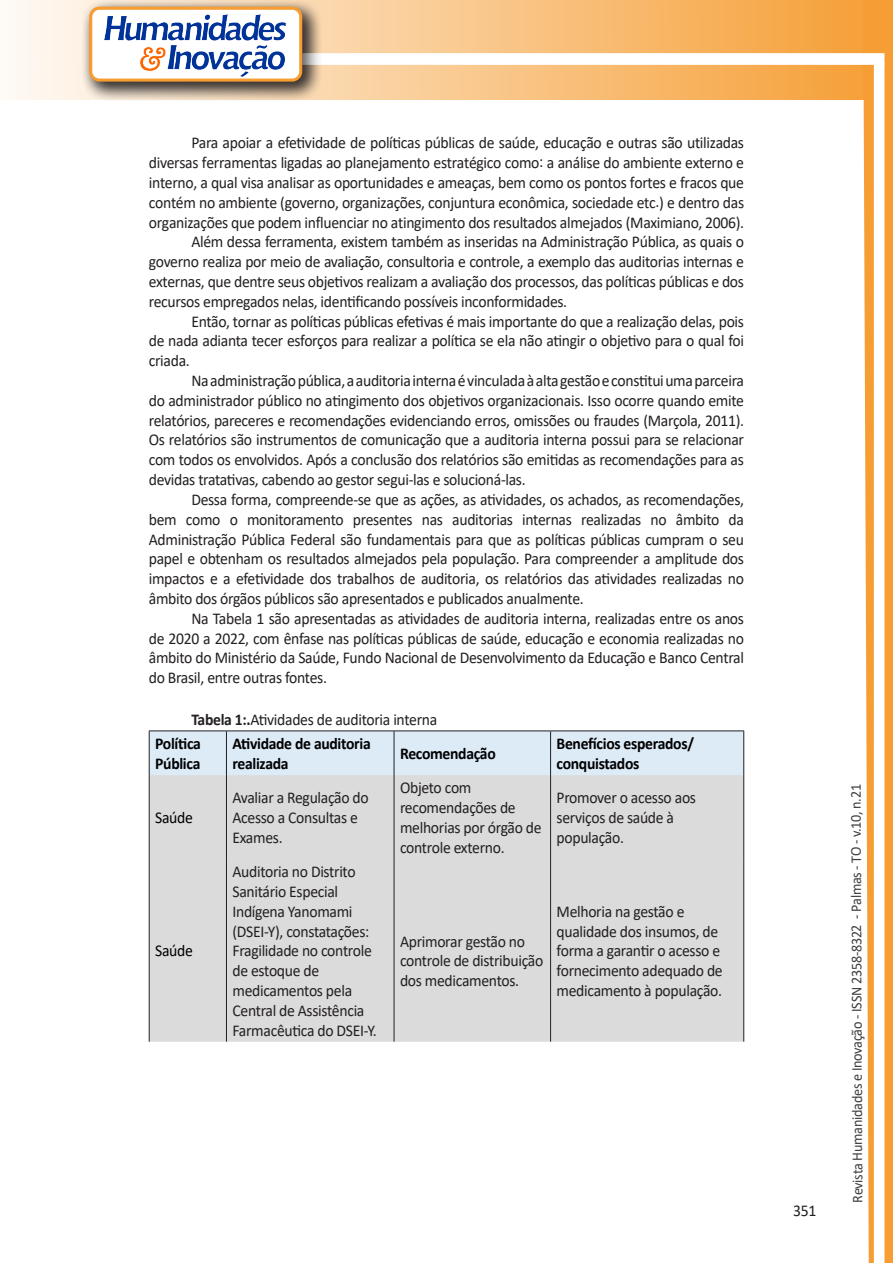
<style>
.page{position:relative;width:893px;height:1263px;background:#fff}
.page>*{position:absolute;margin:0;border:0;box-sizing:border-box;transform-origin:0 0}
.texto{font:16.5px/19.8px "Calibri";letter-spacing:-.02em;color:#231f20;text-align:justify;scale:.95 1}
.texto-2{font:700 16.5px/19.8px "Calibri";letter-spacing:-.02em;color:#000;scale:.95 1}
.texto-3{font:16.5px "Calibri";letter-spacing:-.02em;color:#000;scale:.95 1}
.t1{font:15px "Calibri";letter-spacing:-.025em;color:#3e3e3f;scale:.95 1}
.s1{font-weight:700}
</style>
<div class="page">
<svg style="left:5px;top:0;width:858px;height:100px;background:#f9c484"></svg>
<div style="left:302px;top:53px;width:582px;height:12px;background:#fff;border:2px solid #fff"></div>
<svg style="left:863px;top:0;width:30px;height:1263px"></svg>
<div style="left:81px;top:0;width:241px;height:102px;background:#231f20;opacity:.75"></div>
<div style="left:91px;top:8px;width:210px;height:72px;background:#fff;border-radius:9px"></div>
<img style="left:104px;top:14px;width:181px;height:62px">
<div style="left:89px;top:7px;width:213px;height:75px;border:3px solid #f69e34;border-radius:9px"></div>
<div style="left:150px;top:731px;width:593px;height:44px;background:#ddebf7"></div>
<div style="left:150px;top:775px;width:593px;height:267px;background:#dbdbdb"></div>
<hr style="left:149px;top:731px;width:1px;height:44px;background:#231f20">
<hr style="left:149px;top:730px;width:77px;height:1px;background:#231f20">
<hr style="left:226px;top:730px;width:168px;height:1px;background:#231f20">
<hr style="left:394px;top:730px;width:157px;height:1px;background:#231f20">
<hr style="left:551px;top:730px;width:193px;height:1px;background:#231f20">
<hr style="left:149px;top:775px;width:1px;height:84px;background:#231f20">
<hr style="left:149px;top:859px;width:1px;height:183px;background:#231f20">
<hr style="left:226px;top:731px;width:1px;height:44px;background:#231f20">
<hr style="left:394px;top:731px;width:1px;height:44px;background:#231f20">
<hr style="left:550px;top:731px;width:1px;height:44px;background:#231f20">
<hr style="left:743px;top:731px;width:1px;height:44px;background:#231f20">
<hr style="left:226px;top:775px;width:1px;height:84px;background:#231f20">
<hr style="left:394px;top:775px;width:1px;height:84px;background:#231f20">
<hr style="left:550px;top:775px;width:1px;height:84px;background:#231f20">
<hr style="left:743px;top:775px;width:1px;height:84px;background:#231f20">
<hr style="left:226px;top:859px;width:1px;height:183px;background:#231f20">
<hr style="left:394px;top:859px;width:1px;height:183px;background:#231f20">
<hr style="left:550px;top:859px;width:1px;height:183px;background:#231f20">
<hr style="left:743px;top:859px;width:1px;height:183px;background:#231f20">
<p class="texto" style="left:149px;top:133px;width:628px;text-indent:43px">Para apoiar a efetividade de políticas públicas de saúde, educação e outras são utilizadas diversas ferramentas ligadas ao planejamento estratégico como: a análise do ambiente externo e interno, a qual visa analisar as oportunidades e ameaças, bem como os pontos fortes e fracos que contém no ambiente (governo, organizações, conjuntura econômica, sociedade etc.) e dentro das organizações que podem influenciar no atingimento dos resultados almejados (Maximiano, 2006).</p>
<p class="texto" style="left:149px;top:232px;width:628px;text-indent:43px">Além dessa ferramenta, existem também as inseridas na Administração Pública, as quais o governo realiza por meio de avaliação, consultoria e controle, a exemplo das auditorias internas e externas, que dentre seus objetivos realizam a avaliação dos processos, das políticas públicas e dos recursos empregados nelas, identificando possíveis inconformidades.</p>
<p class="texto" style="left:149px;top:311px;width:628px;text-indent:43px">Então, tornar as políticas públicas efetivas é mais importante do que a realização delas, pois de nada adianta tecer esforços para realizar a política se ela não atingir o objetivo para o qual foi criada.</p>
<p class="texto" style="left:149px;top:370px;width:628px;text-indent:43px">Na administração pública, a auditoria interna é vinculada à alta gestão e constitui uma parceira do administrador público no atingimento dos objetivos organizacionais. Isso ocorre quando emite relatórios, pareceres e recomendações evidenciando erros, omissões ou fraudes (Marçola, 2011).<br>Os relatórios são instrumentos de comunicação que a auditoria interna possui para se relacionar com todos os envolvidos. Após a conclusão dos relatórios são emitidas as recomendações para as devidas tratativas, cabendo ao gestor segui-las e solucioná-las.</p>
<p class="texto" style="left:149px;top:489px;width:628px;text-indent:43px">Dessa forma, compreende-se que as ações, as atividades, os achados, as recomendações, bem como o monitoramento presentes nas auditorias internas realizadas no âmbito da Administração Pública Federal são fundamentais para que as políticas públicas cumpram o seu papel e obtenham os resultados almejados pela população. Para compreender a amplitude dos impactos e a efetividade dos trabalhos de auditoria, os relatórios das atividades realizadas no âmbito dos órgãos públicos são apresentados e publicados anualmente.</p>
<p class="texto" style="left:149px;top:608px;width:628px;text-indent:43px">Na Tabela 1 são apresentadas as atividades de auditoria interna, realizadas entre os anos de 2020 a 2022, com ênfase nas políticas públicas de saúde, educação e economia realizadas no âmbito do Ministério da Saúde, Fundo Nacional de Desenvolvimento da Educação e Banco Central do Brasil, entre outras fontes.</p>
<p class="texto" style="left:191px;top:709px;width:260px"><span class="s1">Tabela 1:.</span>Atividades de auditoria interna</p>
<p class="texto-2" style="left:155px;top:734px;width:50px">Política<br>Pública</p>
<p class="texto-2" style="left:232px;top:734px;width:147px">Atividade de auditoria realizada</p>
<p class="texto-2" style="left:400px;top:743px;width:102px">Recomendação</p>
<p class="texto-2" style="left:557px;top:734px;width:146px">Benefícios esperados/ conquistados</p>
<p class="texto-3" style="left:155px;top:806px;width:41px">Saúde</p>
<p class="texto" style="left:232px;top:787px;width:145px;text-align:left">Avaliar a Regulação do<br>Acesso a Consultas e<br>Exames.</p>
<p class="texto" style="left:400px;top:778px;width:150px;text-align:left">Objeto com recomendações de melhorias por órgão de controle externo.</p>
<p class="texto" style="left:557px;top:787px;width:148px;text-align:left">Promover o acesso aos serviços de saúde à população.</p>
<p class="texto-3" style="left:155px;top:939px;width:41px">Saúde</p>
<p class="texto" style="left:232px;top:861px;width:154px;text-align:left">Auditoria no Distrito<br>Sanitário Especial<br>Indígena Yanomami (DSEI-Y), constatações:<br>Fragilidade no controle de estoque de medicamentos pela<br>Central de Assistência<br>Farmacêutica do DSEI-Y.</p>
<p class="texto" style="left:400px;top:931px;width:152px;text-align:left">Aprimorar gestão no controle de distribuição dos medicamentos.</p>
<p class="texto" style="left:557px;top:901px;width:176px;text-align:left">Melhoria na gestão e qualidade dos insumos, de forma a garantir o acesso e fornecimento adequado de medicamento à população.</p>
<p class="texto" style="left:793px;top:1200px;width:26px">351</p>
<p class="t1" style="left:846px;top:1203px;width:442px;rotate:-90deg">Revista Humanidades e Inovação - ISSN 2358-8322 - Palmas - TO - v.10, n.21</p>
</div>
